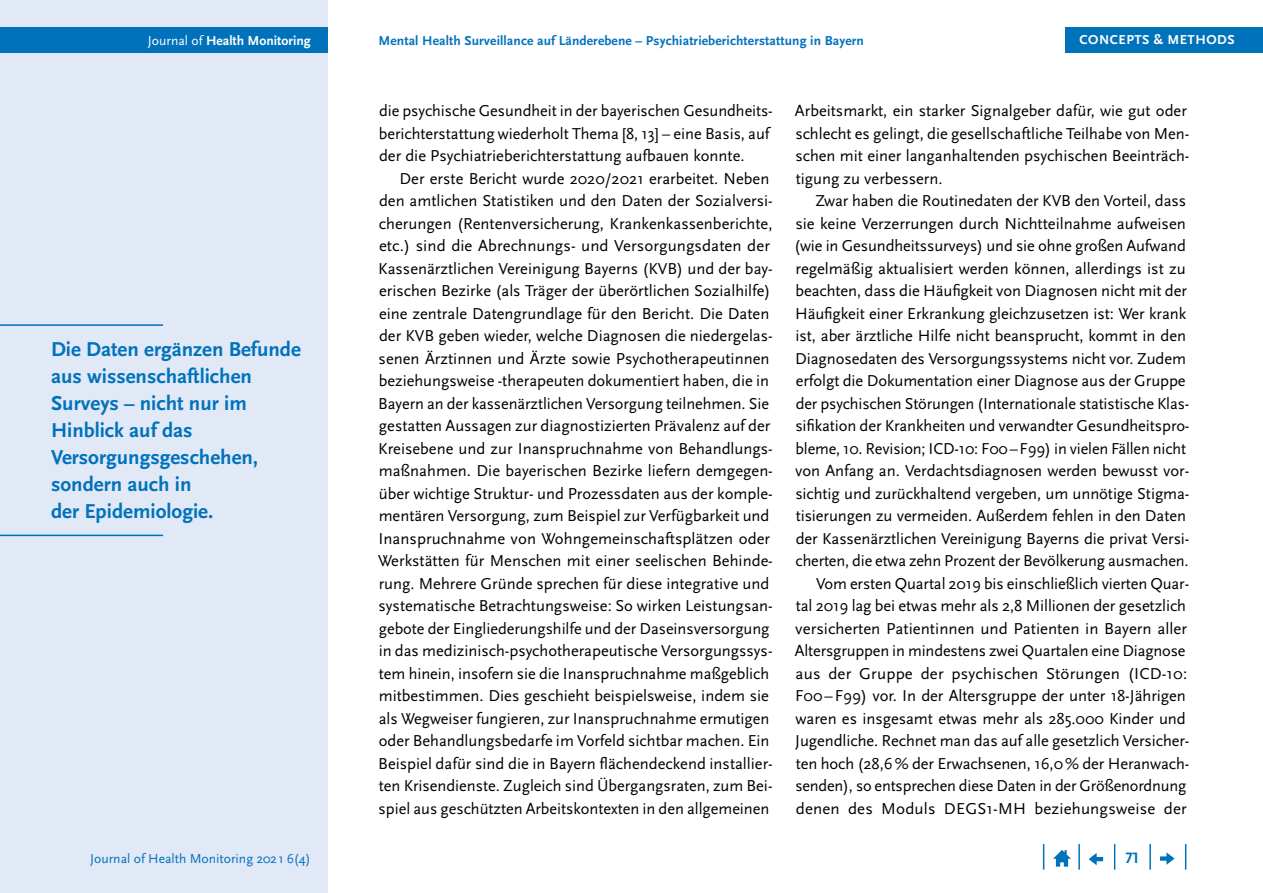
<style>
.page{position:relative;width:1263px;height:893px;background:#fff}
.page>*{position:absolute;margin:0;border:0;box-sizing:border-box;transform-origin:0 0}
.Zitat_Randspalte{font:700 21px/27px "Scala Sans Pro";color:#0072bc}
.Copy_Einzug{font:16.5px/22.5px "Scala Sans Pro";color:#000}
.Copy{font:16.5px/22.5px "Scala Sans Pro";color:#000}
.t1{font:700 15.75px "Scala Sans Pro";color:#0072bc}
.t2{font:13.65px "Scala Sans Pro";color:#0072bc}
.t3{font:700 13.65px "Scala Sans Pro";color:#fff}
.t4{font:700 13.5px "Scala Sans Pro";letter-spacing:.01em;color:#0072bc}
.t5{font:700 13.5px "Scala Sans Pro";letter-spacing:.04em;color:#fff}
.s1{font-weight:400}
</style>
<div class="page">
<div style="left:0;top:0;width:327px;height:893px;background:#e1e8f6"></div>
<div style="left:0;top:28px;width:327px;height:25px;background:#0072bc"></div>
<svg style="left:1185px;top:844px;width:1px;height:26px"></svg>
<hr style="left:1149px;top:844px;width:2px;height:26px;background:#0072bc">
<svg style="left:1114px;top:844px;width:1px;height:26px"></svg>
<hr style="left:1078px;top:844px;width:2px;height:26px;background:#0072bc">
<svg style="left:1043px;top:844px;width:1px;height:26px"></svg>
<svg style="left:1053px;top:850px;width:18px;height:17px"></svg>
<svg style="left:1089px;top:853px;width:14px;height:12px"></svg>
<svg style="left:1160px;top:852px;width:14px;height:13px"></svg>
<div style="left:1065px;top:28px;width:198px;height:25px;background:#0072bc"></div>
<hr style="left:0;top:324px;width:163px;height:2px;background:#0072bc">
<hr style="left:0;top:535px;width:163px;height:1px;background:#0072bc">
<p class="t3" style="left:148px;top:33px;width:164px"><span class="s1">Journal of</span> Health Monitoring</p>
<p class="t4" style="left:378px;top:33px;width:487px">Mental Health Surveillance auf Länderebene – Psychiatrieberichterstattung in Bayern</p>
<p class="t5" style="left:1079px;top:32px;width:157px">CONCEPTS &amp; METHODS</p>
<p class="Zitat_Randspalte" style="left:51px;top:335px;width:251px">Die Daten ergänzen Befunde aus wissenschaftlichen<br>Surveys – nicht nur im<br>Hinblick auf das<br>Versorgungsgeschehen, sondern auch in<br>der Epidemiologie.</p>
<p class="Copy" style="left:379px;top:99px;width:395px">die psychische Gesundheit in der bayerischen Gesundheits&shy;berichterstattung wiederholt Thema [8, 13] – eine Basis, auf der die Psychiatrieberichterstattung aufbauen konnte.</p>
<p class="Copy_Einzug" style="left:378px;top:167px;width:396px;text-indent:22px">Der erste Bericht wurde 2020/2021 erarbeitet. Neben den amtlichen Statistiken und den Daten der Sozialversi&shy;cherungen (Rentenversicherung, Krankenkassenberichte, etc.) sind die Abrechnungs- und Versorgungsdaten der Kassenärztlichen Vereinigung Bayerns (KVB) und der bay&shy;erischen Bezirke (als Träger der überörtlichen Sozialhilfe) eine zentrale Datengrundlage für den Bericht. Die Daten der KVB geben wieder, welche Diagnosen die niedergelas&shy;senen Ärztinnen und Ärzte sowie Psychotherapeutinnen beziehungsweise -therapeuten dokumentiert haben, die in Bayern an der kassenärztlichen Versorgung teilnehmen. Sie gestatten Aussagen zur diagnostizierten Prävalenz auf der Kreisebene und zur Inanspruchnahme von Behandlungs&shy;maßnahmen. Die bayerischen Bezirke liefern demgegen&shy;über wichtige Struktur- und Prozessdaten aus der komple&shy;mentären Versorgung, zum Beispiel zur Verfügbarkeit und Inanspruchnahme von Wohngemeinschaftsplätzen oder Werkstätten für Menschen mit einer seelischen Behinde&shy;rung. Mehrere Gründe sprechen für diese integrative und systematische Betrachtungsweise: So wirken Leistungsan&shy;gebote der Eingliederungshilfe und der Daseinsversorgung in das medizinisch-psychotherapeutische Versorgungssys&shy;tem hinein, insofern sie die Inanspruchnahme maßgeblich mitbestimmen. Dies geschieht beispielsweise, indem sie als Wegweiser fungieren, zur Inanspruchnahme ermutigen oder Behandlungsbedarfe im Vorfeld sichtbar machen. Ein Beispiel dafür sind die in Bayern flächendeckend installier&shy;ten Krisendienste. Zugleich sind Übergangsraten, zum Bei&shy;spiel aus geschützten Arbeitskontexten in den allgemeinen</p>
<p class="Copy_Einzug" style="left:795px;top:99px;width:396px">Arbeitsmarkt, ein starker Signalgeber dafür, wie gut oder schlecht es gelingt, die gesellschaftliche Teilhabe von Men&shy;schen mit einer langanhaltenden psychischen Beeinträch&shy;tigung zu verbessern.</p>
<p class="Copy_Einzug" style="left:794px;top:189px;width:397px;text-indent:21px">Zwar haben die Routinedaten der KVB den Vorteil, dass sie keine Verzerrungen durch Nichtteilnahme aufweisen (wie in Gesundheitssurveys) und sie ohne großen Aufwand regelmäßig aktualisiert werden können, allerdings ist zu beachten, dass die Häufigkeit von Diagnosen nicht mit der Häufigkeit einer Erkrankung gleichzusetzen ist: Wer krank ist, aber ärztliche Hilfe nicht beansprucht, kommt in den Diagnosedaten des Versorgungssystems nicht vor. Zudem erfolgt die Dokumentation einer Diagnose aus der Gruppe der psychischen Störungen (Internationale statistische Klas&shy;sifikation der Krankheiten und verwandter Gesundheitspro&shy;bleme, 10. Revision; ICD-10: F00–F99) in vielen Fällen nicht von Anfang an. Verdachtsdiagnosen werden bewusst vor&shy;sichtig und zurückhaltend vergeben, um unnötige Stigma&shy;tisierungen zu vermeiden. Außerdem fehlen in den Daten der Kassenärztlichen Vereinigung Bayerns die privat Versi&shy;cherten, die etwa zehn Prozent der Bevölkerung ausmachen.</p>
<p class="Copy_Einzug" style="left:795px;top:572px;width:396px;text-indent:21px">Vom ersten Quartal 2019 bis einschließlich vierten Quar&shy;tal 2019 lag bei etwas mehr als 2,8 Millionen der gesetzlich versicherten Patientinnen und Patienten in Bayern aller Altersgruppen in mindestens zwei Quartalen eine Diagnose aus der Gruppe der psychischen Störungen (ICD-10:<br>F00–F99) vor. In der Altersgruppe der unter 18-Jährigen waren es insgesamt etwas mehr als 285.000 Kinder und Jugendliche. Rechnet man das auf alle gesetzlich Versicher&shy;ten hoch (28,6% der Erwachsenen, 16,0% der Heranwach&shy;senden), so entsprechen diese Daten in der Größenordnung denen des Moduls DEGS1-MH beziehungsweise der</p>
<p class="t2" style="left:90px;top:850px;width:222px">Journal of Health Monitoring 2021 6(4)</p>
<p class="t1" style="left:1125px;top:849px;width:15px">71</p>
</div>
